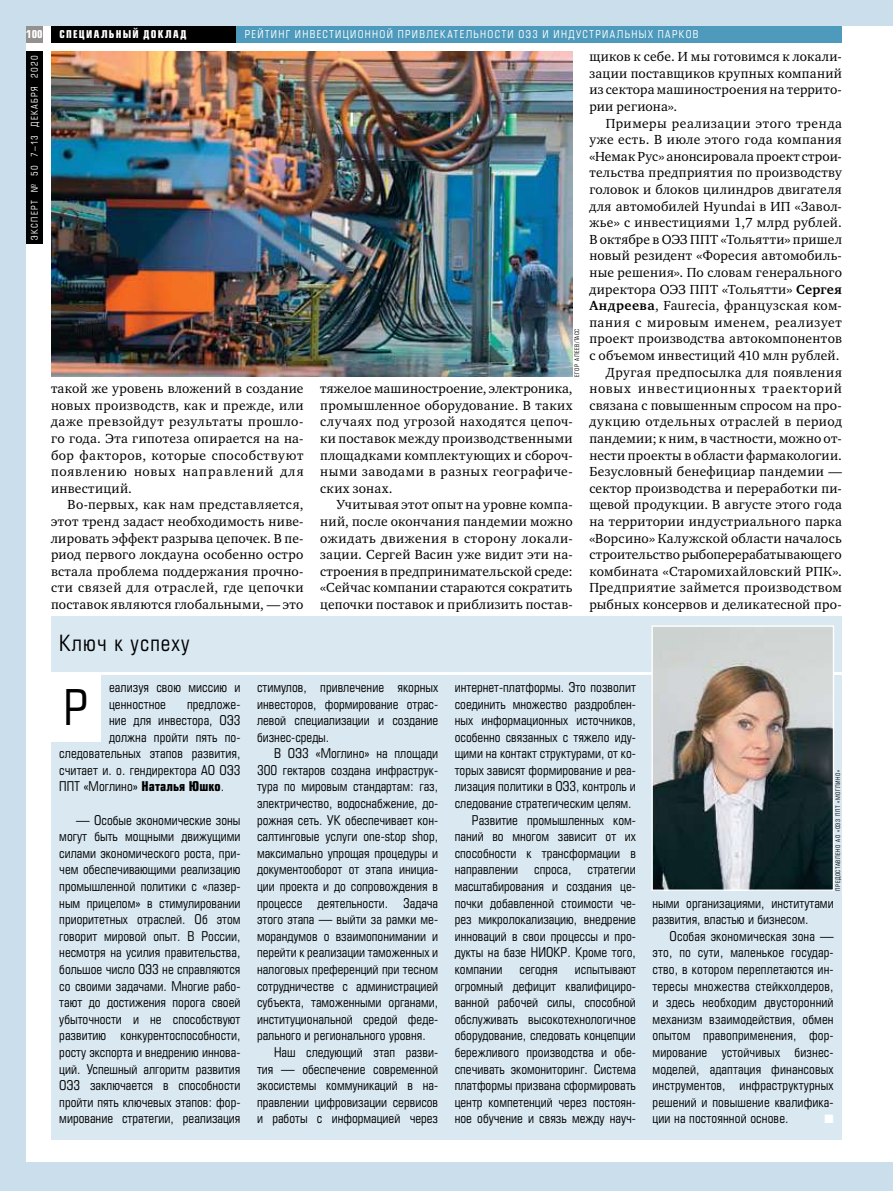
<style>
.page{position:relative;width:893px;height:1191px;background:#cadfeb}
.page>*{position:absolute;margin:0;border:0;box-sizing:border-box;transform-origin:0 0}
.t1{font:48px "Europe Cond";color:#000}
.t2{font:21.75px "Europe Cond";letter-spacing:.05em;color:#000}
.t3{font:13.5px/16.6px "Charter ITC";letter-spacing:.025em;color:#000;text-align:justify}
.t4{font:13.2px/16.6px "Europe Cond";color:#000;text-align:justify}
.t5{font:12px "Zapf Dingbats";color:#fff}
.t6{font:10.5px "Europe Cond";letter-spacing:.125em;color:#fff}
.t7{font:700 10.5px "Europe Cond";letter-spacing:.125em;color:#fff}
.t8{font:9px "Europe Cond";letter-spacing:.14em;color:#fff}
.t9{font:6px "Europe Cond";letter-spacing:.1em;color:#000}
.s1{font-weight:700}
</style>
<div class="page">
<div style="left:26px;top:26px;width:867px;height:1135px;background:#fff"></div>
<div style="left:26px;top:26px;width:17px;height:17px;background:#92918d"></div>
<div style="left:26px;top:51px;width:17px;height:193px;background:#000"></div>
<div style="left:51px;top:26px;width:185px;height:17px;background:#000"></div>
<div style="left:236px;top:26px;width:606px;height:17px;background:#4d9abc"></div>
<div style="left:51px;top:617px;width:791px;height:523px;background:#d9e8f1"></div>
<hr style="left:51px;top:672px;width:791px;height:3px;background:#fff">
<img style="left:653px;top:627px;width:179px;height:262px">
<div style="left:651px;top:625px;width:183px;height:266px;border:1px solid #fff"></div>
<img style="left:51px;top:51px;width:522px;height:325px">
<div style="left:51px;top:672px;width:50px;height:69px;background:#fff"></div>
<p class="t7" style="left:26px;top:28px;width:18px">100</p>
<p class="t8" style="left:29px;top:239px;width:186px;rotate:-90deg">ЭКСПЕРТ № 50 7–13 ДЕКАБРЯ 2020</p>
<p class="t7" style="left:60px;top:28px;width:128px">СПЕЦИАЛЬНЫЙ ДОКЛАД</p>
<p class="t6" style="left:245px;top:28px;width:455px">РЕЙТИНГ ИНВЕСТИЦИОННОЙ ПРИВЛЕКАТЕЛЬНОСТИ ОЭЗ И ИНДУСТРИАЛЬНЫХ ПАРКОВ</p>
<p class="t3" style="left:51px;top:380px;width:254px">такой же уровень вложений в создание новых производств, как и прежде, или даже превзойдут результаты прошло&shy;го года. Эта гипотеза опирается на на&shy;бор факторов, которые способствуют появлению новых направлений для инвестиций.</p>
<p class="t3" style="left:51px;top:496px;width:254px;text-indent:17px">Во-первых, как нам представляется, этот тренд задаст необходимость ниве&shy;лировать эффект разрыва цепочек. В пе&shy;риод первого локдауна особенно остро встала проблема поддержания прочно&shy;сти связей для отраслей, где цепочки поставок являются глобальными, — это</p>
<p class="t9" style="left:573px;top:377px;width:49px;rotate:-90deg">ЕГОР АЛЕЕВ/ТАСС</p>
<p class="t3" style="left:320px;top:380px;width:254px">тяжелое машиностроение, электроника, промышленное оборудование. В таких случаях под угрозой находятся цепоч&shy;ки поставок между производственными площадками комплектующих и сбороч&shy;ными заводами в разных географиче&shy;ских зонах.</p>
<p class="t3" style="left:320px;top:496px;width:254px;text-indent:17px">Учитывая этот опыт на уровне компа&shy;ний, после окончания пандемии можно ожидать движения в сторону локали&shy;зации. Сергей Васин уже видит эти на&shy;строения в предпринимательской среде: «Сейчас компании стараются сократить цепочки поставок и приблизить постав-</p>
<p class="t3" style="left:589px;top:48px;width:254px">щиков к себе. И мы готовимся к локали&shy;зации поставщиков крупных компаний из сектора машиностроения на террито&shy;рии региона».</p>
<p class="t3" style="left:589px;top:115px;width:254px;text-align:right">Примеры реализации этого тренда уже есть. В июле этого года компания «Немак Рус» анонсировала проект строи&shy;тельства предприятия по производству головок и блоков цилиндров двигателя для автомобилей Hyundai в ИП «Завол&shy;жье» с инвестициями 1,7 млрд рублей.<br>В октябре в ОЭЗ ППТ «Тольятти» пришел новый резидент «Форесия автомобиль&shy;ные решения». По словам генерального директора ОЭЗ ППТ «Тольятти» <span class="s1">Сергея Андреева</span>, Faurecia, французская ком&shy;пания с мировым именем, реализует проект производства автокомпонентов с объемом инвестиций 410 млн рублей.<br>Другая предпосылка для появления новых инвестиционных траекторий связана с повышенным спросом на про&shy;дукцию отдельных отраслей в период пандемии; к ним, в частности, можно от&shy;нести проекты в области фармакологии.<br>Безусловный бенефициар пандемии — сектор производства и переработки пи&shy;щевой продукции. В августе этого года на территории индустриального парка «Ворсино» Калужской области началось строительство рыбоперерабатывающего комбината «Старомихайловский РПК».<br>Предприятие займется производством рыбных консервов и деликатесной про-</p>
<h2 class="t2" style="left:59px;top:629px;width:132px">Ключ к успеху</h2>
<p class="t4" style="left:109px;top:678px;width:133px">еализуя свою миссию и ценностное</p>
<h1 class="t1" style="left:63px;top:677px;width:27px">Р</h1>
<p class="t4" style="left:187px;top:695px;width:55px">предложе-</p>
<p class="t4" style="left:109px;top:712px;width:133px">ние для инвестора, ОЭЗ</p>
<p class="t4" style="left:109px;top:728px;width:133px">должна пройти пять по-</p>
<p class="t4" style="left:59px;top:745px;width:183px">следовательных этапов развития,</p>
<p class="t4" style="left:59px;top:761px;width:183px">считает и. о. гендиректора АО ОЭЗ</p>
<p class="t4" style="left:59px;top:778px;width:166px">ППТ «Моглино» <span class="s1">Наталья Юшко</span>.</p>
<p class="t4" style="left:59px;top:811px;width:183px;text-indent:17px">— Особые экономические зоны могут быть мощными движущими силами экономического роста, при&shy;чем обеспечивающими реализацию промышленной политики с «лазер&shy;ным прицелом» в стимулировании приоритетных отраслей. Об этом говорит мировой опыт. В России, несмотря на усилия правительства, большое число ОЭЗ не справляются со своими задачами. Многие рабо&shy;тают до достижения порога своей убыточности и не способствуют развитию конкурентоспособности, росту экспорта и внедрению иннова&shy;ций. Успешный алгоритм развития ОЭЗ заключается в способности пройти пять ключевых этапов: фор&shy;мирование стратегии, реализация</p>
<p class="t4" style="left:257px;top:678px;width:183px">стимулов, привлечение якорных инвесторов, формирование отрас&shy;левой специализации и создание бизнес-среды.</p>
<p class="t4" style="left:274px;top:745px;width:166px">В ОЭЗ «Моглино» на площади</p>
<p class="t4" style="left:257px;top:761px;width:183px">300 гектаров создана инфраструк-</p>
<p class="t4" style="left:257px;top:778px;width:183px">тура по мировым стандартам: газ,</p>
<p class="t4" style="left:257px;top:795px;width:183px">электричество, водоснабжение, до-</p>
<p class="t4" style="left:257px;top:811px;width:183px">рожная сеть. УК обеспечивает кон-</p>
<p class="t4" style="left:257px;top:828px;width:183px">салтинговые услуги one-stop shop,</p>
<p class="t4" style="left:257px;top:844px;width:183px">максимально упрощая процедуры и</p>
<p class="t4" style="left:257px;top:861px;width:183px">документооборот от этапа инициа-</p>
<p class="t4" style="left:257px;top:877px;width:183px">ции проекта и до сопровождения в</p>
<p class="t4" style="left:257px;top:894px;width:183px">процессе деятельности. Задача</p>
<p class="t4" style="left:257px;top:911px;width:183px">этого этапа — выйти за рамки ме-</p>
<p class="t4" style="left:257px;top:927px;width:183px">морандумов о взаимопонимании и</p>
<p class="t4" style="left:257px;top:944px;width:183px">перейти к реализации таможенных и</p>
<p class="t4" style="left:257px;top:960px;width:183px">налоговых преференций при тесном</p>
<p class="t4" style="left:257px;top:977px;width:183px">сотрудничестве с администрацией</p>
<p class="t4" style="left:257px;top:994px;width:183px">субъекта, таможенными органами,</p>
<p class="t4" style="left:257px;top:1010px;width:183px">институциональной средой феде-</p>
<p class="t4" style="left:257px;top:1027px;width:170px">рального и регионального уровня.</p>
<p class="t4" style="left:274px;top:1043px;width:166px">Наш следующий этап разви-</p>
<p class="t4" style="left:257px;top:1060px;width:183px">тия — обеспечение современной</p>
<p class="t4" style="left:257px;top:1077px;width:183px">экосистемы коммуникаций в на-</p>
<p class="t4" style="left:257px;top:1093px;width:183px">правлении цифровизации сервисов</p>
<p class="t4" style="left:257px;top:1110px;width:183px">и работы с информацией через</p>
<p class="t4" style="left:455px;top:678px;width:183px">интернет-платформы. Это позволит</p>
<p class="t4" style="left:455px;top:695px;width:183px">соединить множество раздроблен-</p>
<p class="t4" style="left:455px;top:712px;width:183px">ных информационных источников,</p>
<p class="t4" style="left:455px;top:728px;width:183px">особенно связанных с тяжело иду-</p>
<p class="t4" style="left:455px;top:745px;width:183px">щими на контакт структурами, от ко-</p>
<p class="t4" style="left:455px;top:761px;width:183px">торых зависят формирование и реа-</p>
<p class="t4" style="left:455px;top:778px;width:183px">лизация политики в ОЭЗ, контроль и</p>
<p class="t4" style="left:455px;top:795px;width:178px">следование стратегическим целям.</p>
<p class="t4" style="left:472px;top:811px;width:166px">Развитие промышленных ком-</p>
<p class="t4" style="left:455px;top:828px;width:183px">паний во многом зависит от их</p>
<p class="t4" style="left:455px;top:844px;width:183px">способности к трансформации в</p>
<p class="t4" style="left:455px;top:861px;width:183px">направлении спроса, стратегии</p>
<p class="t4" style="left:455px;top:877px;width:183px">масштабирования и создания це-</p>
<p class="t4" style="left:455px;top:894px;width:183px">почки добавленной стоимости че-</p>
<p class="t4" style="left:455px;top:911px;width:183px">рез микролокализацию, внедрение</p>
<p class="t4" style="left:455px;top:927px;width:183px">инноваций в свои процессы и про-</p>
<p class="t4" style="left:455px;top:944px;width:183px">дукты на базе НИОКР. Кроме того,</p>
<p class="t4" style="left:455px;top:960px;width:49px">компании</p>
<p class="t4" style="left:520px;top:960px;width:40px">сегодня</p>
<p class="t4" style="left:455px;top:960px;width:183px;text-indent:120px">испытывают огромный дефицит квалифициро&shy;ванной рабочей силы, способной обслуживать высокотехнологичное оборудование, следовать концепции бережливого производства и обе&shy;спечивать экомониторинг. Система платформы призвана сформировать центр компетенций через постоян&shy;ное обучение и связь между науч-</p>
<p class="t9" style="left:834px;top:891px;width:122px;rotate:-90deg">ПРЕДОСТАВЛЕНО АО «ОЭЗ ППТ «МОГЛИНО»</p>
<p class="t4" style="left:652px;top:894px;width:183px">ными организациями, институтами развития, властью и бизнесом.</p>
<p class="t4" style="left:652px;top:927px;width:183px;text-indent:17px">Особая экономическая зона — это, по сути, маленькое государ&shy;ство, в котором переплетаются ин&shy;тересы множества стейкхолдеров, и здесь необходим двусторонний механизм взаимодействия, обмен опытом правоприменения, фор&shy;мирование устойчивых бизнес&shy;моделей, адаптация финансовых инструментов, инфраструктурных решений и повышение квалифика&shy;ции на постоянной основе.</p>
<p class="t5" style="left:824px;top:1113px;width:11px">■</p>
</div>
